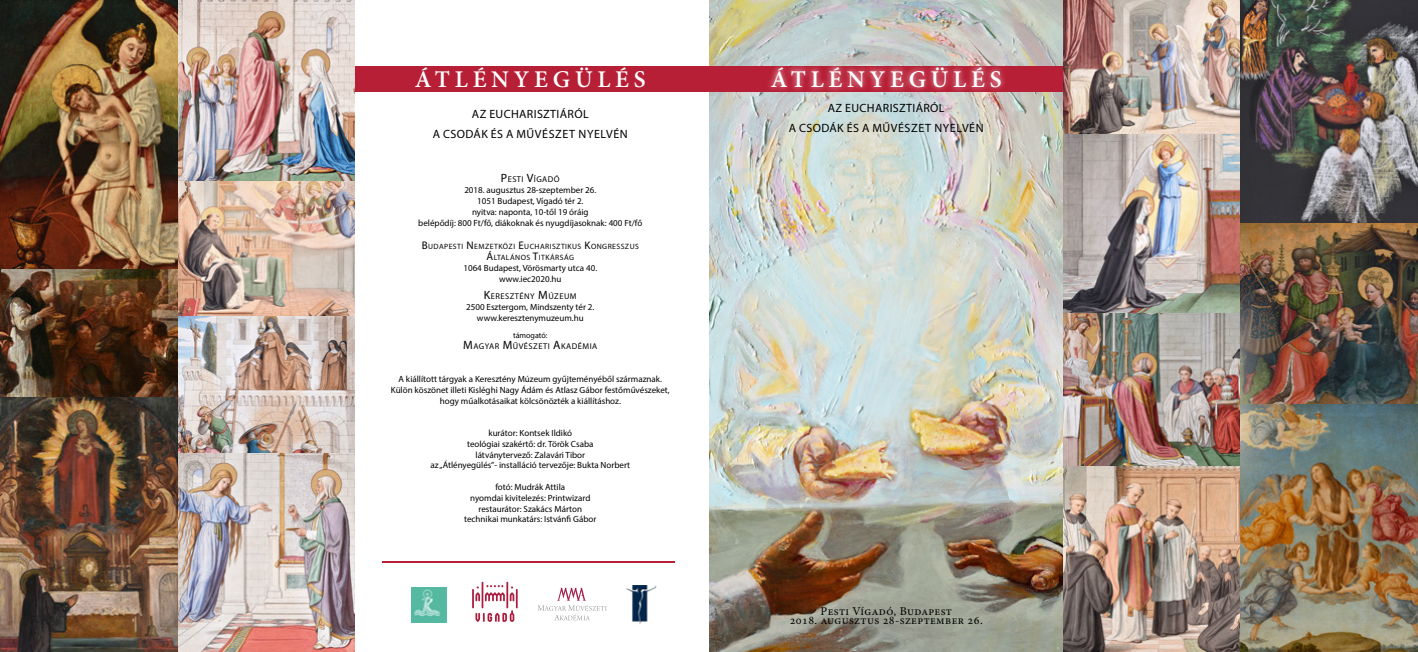
<style>
.page{position:relative;width:1418px;height:652px;background:#fff}
.page>*{position:absolute;margin:0;border:0;box-sizing:border-box;transform-origin:0 0}
.t1{font:600 24px "Minion Pro";letter-spacing:.2em;color:#fff}
.t2{font:12px "Myriad Pro";letter-spacing:.03em;color:#000}
.t3{font:12px/9px "Minion Pro";letter-spacing:.03em;color:#000;text-align:center}
.t4{font:9px/10.8px "Myriad Pro";color:#000;text-align:center}
.t5{font:8.4px "Myriad Pro";letter-spacing:.055em;color:#000}
.t6{font:8px "Myriad Pro";color:#000}
.t7{font:7.7px/11px "Myriad Pro";letter-spacing:.055em;color:#000;text-align:center}
.s1{font-size:12px}
.s2{font-size:11px}
</style>
<div class="page">
<img style="left:709px;top:0;width:354px;height:652px">
<hr style="left:382px;top:561px;width:292px;height:2px;background:#b71f36">
<div style="left:354px;top:66px;width:355px;height:25px;background:#b71f36"></div>
<div style="left:709px;top:66px;width:354px;height:25px;background:#b71f36"></div>
<img style="left:626px;top:586px;width:31px;height:39px">
<svg style="left:472px;top:582px;width:45px;height:40px"></svg>
<img style="left:412px;top:588px;width:34px;height:34px">
<svg style="left:537px;top:588px;width:69px;height:32px"></svg>
<img style="left:1239px;top:0;width:178px;height:223px">
<img style="left:1239px;top:403px;width:178px;height:249px">
<img style="left:1239px;top:223px;width:178px;height:180px">
<img style="left:0;top:0;width:179px;height:269px">
<img style="left:0;top:397px;width:179px;height:255px">
<img style="left:0;top:269px;width:179px;height:128px">
<img style="left:179px;top:0;width:175px;height:652px">
<div style="left:1008px;top:251px;width:285px;height:271px;background:#fff;opacity:.75"></div>
<img style="left:1063px;top:313px;width:176px;height:339px">
<img style="left:1063px;top:133px;width:176px;height:180px">
<img style="left:1063px;top:0;width:176px;height:133px">
<div style="left:764px;top:60px;width:242px;height:33px;background:#fff;opacity:.75"></div>
<h1 class="t1" style="left:415px;top:63px;width:232px">ÁTLÉNYEGÜLÉS</h1>
<h2 class="t2" style="left:472px;top:107px;width:33px">Az Eucha</h2>
<h2 class="t2" style="left:527px;top:107px;width:60px">risztiáról</h2>
<h2 class="t2" style="left:433px;top:127px;width:19px">a csodák</h2>
<h2 class="t2" style="left:491px;top:127px;width:111px">és a művészet nyelvén</h2>
<p class="t5" style="left:501px;top:174px;width:60px"><span class="s1">P</span>ESTI <span class="s1">V</span>ÍGADÓ</p>
<p class="t4" style="left:418px;top:185px;width:225px">2018. augusztus 28-szeptember 26.<br>1051 Budapest, Vígadó tér 2.<br>nyitva: naponta, 10-től 19 óráig<br>belépődíj: 800 Ft/fő, diákoknak és nyugdíjasoknak: 400 Ft/fő</p>
<p class="t7" style="left:422px;top:241px;width:219px"><span class="s2">B</span>UDAPESTI <span class="s2">N</span>EMZETKÖZI <span class="s2">E</span>UCHARISZTIKUS <span class="s2">K</span>ONGRESSZUS<br><span class="s2">Á</span>LTALÁN OS <span class="s2">T</span>ITKÁRSÁG</p>
<p class="t4" style="left:463px;top:263px;width:135px">1064 Budapest, Vörösmarty utca 40. www.iec2020.hu</p>
<p class="t5" style="left:484px;top:291px;width:94px"><span class="s1">K</span>ERESZTÉNY <span class="s1">M</span> ÚZEUM</p>
<p class="t4" style="left:466px;top:302px;width:130px">2500 Esztergom, Mindszenty tér 2. www.keresztenymuzeum.hu</p>
<p class="t6" style="left:513px;top:331px;width:36px">támogató:</p>
<p class="t5" style="left:463px;top:341px;width:136px"><span class="s1">M</span>AGYAR <span class="s1">M</span> ŰVÉSZETI <span class="s1">A</span>KADÉMIA</p>
<p class="t4" style="left:391px;top:373px;width:280px">A kiállított tárgyak a Keresztény Múzeum gyűjteményéből származnak.<br>Külön köszönet illeti Kisléghi Nagy Ádám és Atlasz Gábor festőművészeket, hogy műalkotásaikat kölcsönözték a kiállításhoz.</p>
<p class="t4" style="left:430px;top:427px;width:201px">kurátor: Kontsek Ildikó<br>teológiai szakértő: dr. Török Csaba<br>látványtervező: Zalavári Tibor<br>az „Átlényegülés”- installáció tervezője: Bukta Norbert</p>
<p class="t4" style="left:464px;top:481px;width:134px">fotó: Mudrák Attila<br>nyomdai kivitelezés: Printwizard restaurátor: Szakács Márton technikai munkatárs: Istvánfi Gábor</p>
<h1 class="t1" style="left:770px;top:63px;width:232px">ÁTLÉNYEGÜLÉS</h1>
<h2 class="t2" style="left:827px;top:100px;width:33px">Az Eucha</h2>
<h2 class="t2" style="left:882px;top:100px;width:60px">risztiáról</h2>
<h2 class="t2" style="left:788px;top:120px;width:19px">a csodák</h2>
<h2 class="t2" style="left:846px;top:120px;width:111px">és a művészet nyelvén</h2>
<h2 class="t3" style="left:789px;top:606px;width:194px">Pesti Vígadó, Budapest<br>2018. augusztus 28-szeptember 26.</h2>
</div>
